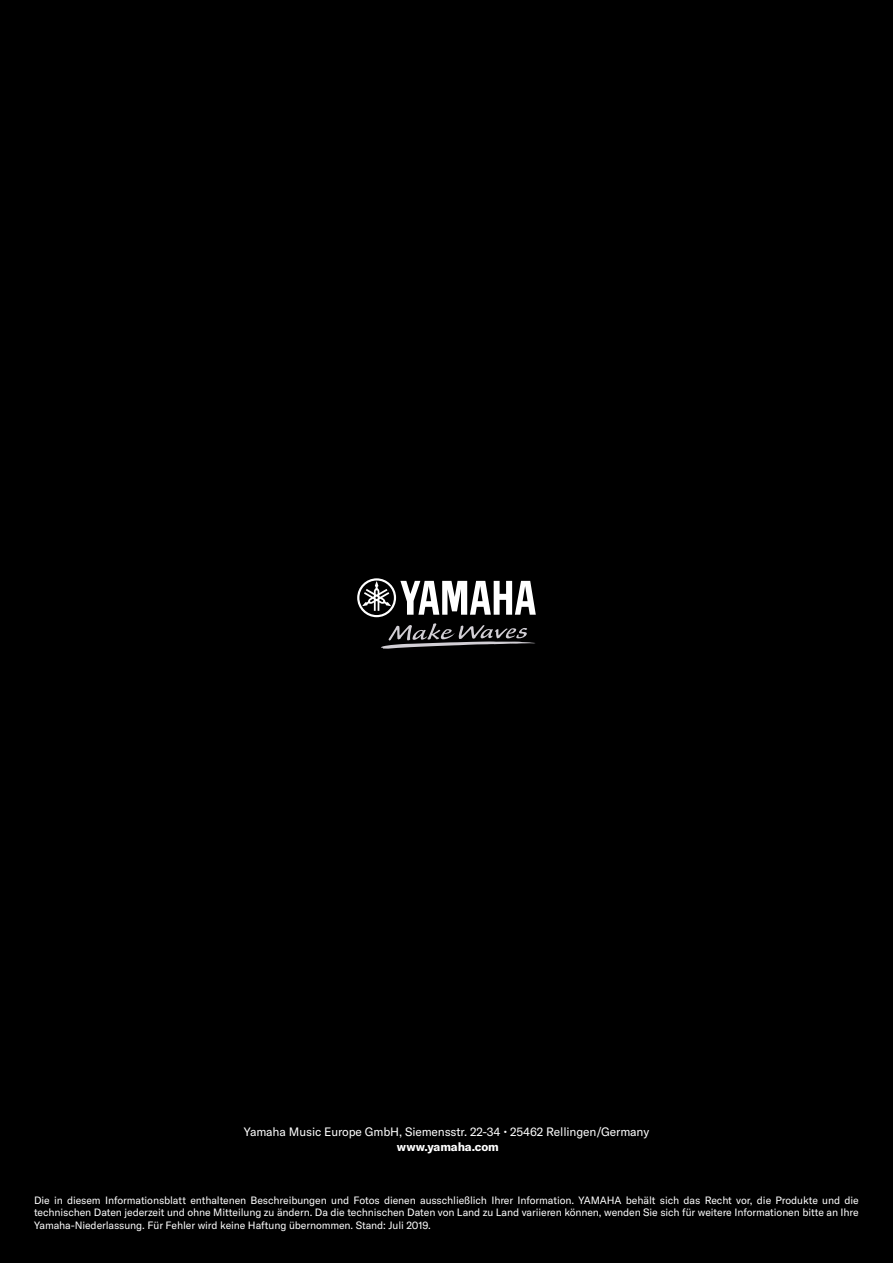
<style>
.page{position:relative;width:893px;height:1263px;background:#000}
.page>*{position:absolute;margin:0;border:0;box-sizing:border-box;transform-origin:0 0}
.t1{font:12px "GT America Y";letter-spacing:-.01em;color:#fff}
.t2{font:700 12px "GT America Y";letter-spacing:-.01em;color:#fff}
.t3{font:10.5px/12.6px "GT America Y";letter-spacing:-.01em;color:#fff;text-align:justify}
</style>
<div class="page">
<svg style="left:357px;top:578px;width:179px;height:39px"></svg>
<svg style="left:381px;top:623px;width:154px;height:26px"></svg>
<p class="t1" style="left:244px;top:1125px;width:407px">Yamaha Music Europe GmbH, Siemensstr. 22-34 • 25462 Rellingen/Germany</p>
<p class="t2" style="left:397px;top:1139px;width:103px">www.yamaha.com</p>
<p class="t3" style="left:34px;top:1194px;width:826px">Die in diesem Informationsblatt enthaltenen Beschreibungen und Fotos dienen ausschließlich Ihrer Information. YAMAHA behält sich das Recht vor, die Produkte und die technischen Daten jederzeit und ohne Mitteilung zu ändern. Da die technischen Daten von Land zu Land variieren können, wenden Sie sich für weitere Informationen bitte an Ihre Yamaha-Niederlassung. Für Fehler wird keine Haftung übernommen. Stand: Juli 2019.</p>
</div>
